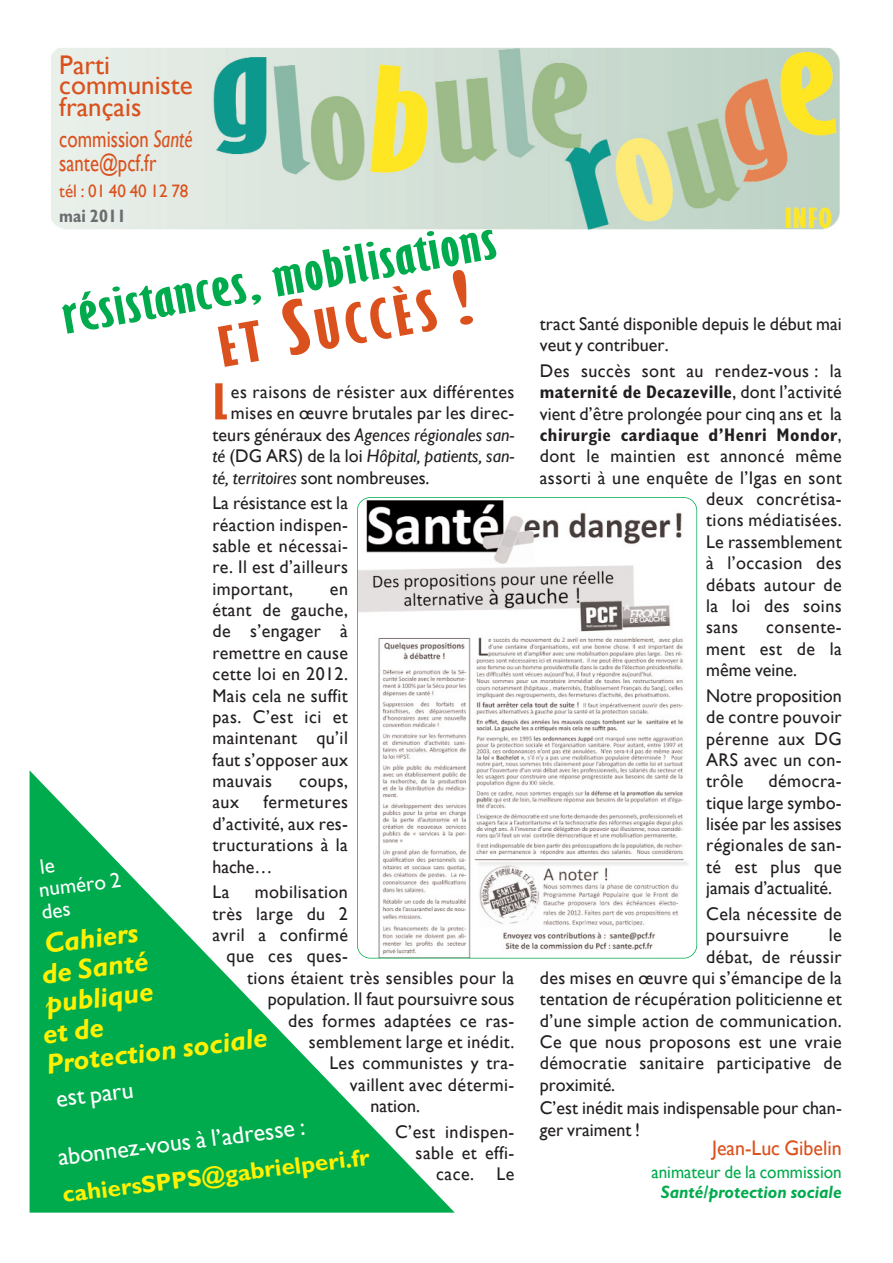
<style>
.page{position:relative;width:893px;height:1263px;background:#fff}
.page>*{position:absolute;margin:0;border:0;box-sizing:border-box;transform-origin:0 0}
.t1{font:700 extra-condensed 60.75px "Giltus D";color:#da511d;scale:1.5 1}
.t2{font:700 extra-condensed 57px "Giltus D";color:#00ab4d;scale:1.5 1}
.t3{font:700 extra-condensed 54.15px "Giltus D";color:#da511d;scale:1.5 1}
.t4{font:italic 700 28.5px/30px "Gill Sans";color:#fff101}
.t5{font:27px/19.5px "Gill Sans";color:#da511d}
.t6{font:24px "Gill Sans";color:#fff}
.t7{font:24px/24px "Gill Sans";color:#da511d;scale:.78 1}
.t8{font:700 24px "Gill Sans";color:#fff101}
.t9{font:21px "Gill Sans";color:#da511d;scale:.95 1}
.t10{font:21px/22.5px "Gill Sans";color:#fff}
.t11{font:18.3px/21.5px "Gill Sans";letter-spacing:.025em;color:#231f20;text-align:justify}
.t12{font:18.3px/21.5px "Gill Sans";letter-spacing:.005em;color:#231f20}
.t13{font:18.3px/21.5px "Gill Sans";color:#231f20}
.t14{font:italic 18.3px "Gill Sans";letter-spacing:.005em;color:#231f20}
.t15{font:700 condensed 18.3px "Gill Sans";letter-spacing:.025em;color:#231f20}
.t16{font:18px "Gill Sans";color:#00ab4d;scale:.95 1}
.t17{font:italic 700 18px "Gill Sans";color:#00ab4d;scale:.95 1}
.t18{font:18px "Gill Sans";color:#da511d;scale:.95 1}
.t19{font:700 condensed 18px "Gill Sans";color:#6c6d70;scale:.95 1}
.s1{font-style:italic}
.s2{font-size:81px}
.s3{font-style:normal}
.s4{font-weight:400;font-stretch:normal}
</style>
<div class="page">
<img style="left:51px;top:47px;width:789px;height:183px">
<svg style="left:30px;top:771px;width:425px;height:441px;fill:#00ab4d"></svg>
<img style="left:358px;top:497px;width:339px;height:460px;border-radius:13px">
<div style="left:357px;top:497px;width:340px;height:461px;border:2px solid #00ab4d;border-radius:14px"></div>
<h3 class="t5" style="left:59px;top:55px;width:135px">Parti communiste</h3>
<h3 class="t5" style="left:59px;top:97px;width:84px">français</h3>
<h3 class="t7" style="left:59px;top:127px;width:172px">commission <span class="s1">Santé </span>sante@pcf.fr</h3>
<p class="t18" style="left:59px;top:180px;width:137px">tél : 01 40 40 12 78</p>
<p class="t19" style="left:59px;top:210px;width:72px">mai 2011</p>
<h2 class="t2" style="left:58px;top:293px;width:295px;rotate:-10deg">résistances, mobilisations</h2>
<h1 class="t1" style="left:214px;top:324px;width:176px;rotate:-10deg">ET <span class="s2">S</span>UCCÈS <span class="s2">!</span></h1>
<h3 class="t3" style="left:212px;top:380px;width:12px">L</h3>
<p class="t11" style="left:231px;top:381px;width:285px">es raisons de résister aux différentes</p>
<p class="t11" style="left:231px;top:402px;width:285px">mises en œuvre brutales par les direc-</p>
<p class="t14" style="left:212px;top:424px;width:303px"><span class="s3">teurs généraux des</span> Agences régionales san-</p>
<p class="t14" style="left:212px;top:445px;width:303px">té <span class="s3">(DG ARS) de la loi</span> Hôpital, patients, san-</p>
<p class="t13" style="left:212px;top:466px;width:219px"><span class="s1">té, territoires</span> sont nombreuses.</p>
<p class="t11" style="left:212px;top:492px;width:137px">La résistance est la réaction indispen&shy;sable et nécessai&shy;re. Il est d’ailleurs important,</p>
<p class="t11" style="left:212px;top:578px;width:137px;text-indent:118px">en étant de gauche, de s’engager à remettre en cause cette loi en 2012.<br>Mais cela ne suffit pas. C’est ici et maintenant qu’il faut s’opposer aux mauvais</p>
<p class="t11" style="left:299px;top:770px;width:50px">coups,</p>
<p class="t11" style="left:212px;top:791px;width:137px;text-indent:51px">fermetures d’activité, aux res&shy;tructurations à la hache…</p>
<p class="t11" style="left:212px;top:881px;width:18px">La</p>
<p class="t11" style="left:255px;top:881px;width:95px">mobilisation</p>
<p class="t11" style="left:212px;top:903px;width:137px">très large du 2</p>
<p class="t11" style="left:212px;top:924px;width:137px">avril a confirmé</p>
<p class="t11" style="left:227px;top:945px;width:123px">que ces ques-</p>
<p class="t11" style="left:247px;top:967px;width:269px">tions étaient très sensibles pour la</p>
<p class="t12" style="left:268px;top:988px;width:248px">population. Il faut poursuivre sous</p>
<p class="t11" style="left:288px;top:1009px;width:228px">des formes adaptées ce ras-</p>
<p class="t11" style="left:309px;top:1031px;width:207px">semblement large et inédit.</p>
<p class="t11" style="left:329px;top:1052px;width:187px">Les communistes y tra-</p>
<p class="t11" style="left:350px;top:1074px;width:166px">vaillent avec détermi-</p>
<p class="t11" style="left:370px;top:1095px;width:51px">nation.</p>
<p class="t11" style="left:395px;top:1121px;width:121px;text-align:right">C’est indispen&shy;sable et effi&shy;cace. Le</p>
<p class="t11" style="left:212px;top:791px;width:28px">aux</p>
<p class="t10" style="left:35px;top:856px;width:84px;rotate:-7deg">le numéro 2 des</p>
<h3 class="t4" style="left:31px;top:933px;width:224px;text-indent:13px;rotate:-7deg">Cahiers<br>de Santé publique<br>et de<br>Protection sociale</h3>
<h3 class="t6" style="left:54px;top:1085px;width:79px;rotate:-7deg">est paru</h3>
<h3 class="t6" style="left:56px;top:1143px;width:250px;rotate:-7deg">abonnez-vous à l’adresse :</h3>
<h3 class="t8" style="left:62px;top:1186px;width:311px;rotate:-7deg">cahiersSPPS@gabrielperi.fr</h3>
<p class="t12" style="left:540px;top:313px;width:303px">tract Santé disponible depuis le début mai veut y contribuer.</p>
<p class="t11" style="left:540px;top:360px;width:303px">Des succès sont au rendez-vous : la</p>
<p class="t15" style="left:540px;top:386px;width:303px">maternité de Decazeville<span class="s4">, dont l’activité</span></p>
<p class="t12" style="left:540px;top:403px;width:303px">vient d’être prolongée pour cinq ans et la</p>
<p class="t15" style="left:540px;top:428px;width:303px">chirurgie cardiaque d’Henri Mondor<span class="s4">,</span></p>
<p class="t11" style="left:540px;top:445px;width:303px">dont le maintien est annoncé même</p>
<p class="t11" style="left:540px;top:467px;width:303px">assorti à une enquête de l’Igas en sont</p>
<p class="t11" style="left:706px;top:488px;width:137px">deux concrétisa-</p>
<p class="t11" style="left:706px;top:509px;width:137px">tions médiatisées.</p>
<p class="t11" style="left:706px;top:531px;width:137px">Le rassemblement</p>
<p class="t11" style="left:706px;top:552px;width:137px">à l’occasion des</p>
<p class="t11" style="left:706px;top:574px;width:137px">débats autour de</p>
<p class="t11" style="left:706px;top:595px;width:137px">la loi des soins</p>
<p class="t11" style="left:706px;top:616px;width:33px">sans</p>
<p class="t11" style="left:706px;top:616px;width:137px;text-indent:60px">consente&shy;ment est de la même veine.</p>
<p class="t11" style="left:706px;top:685px;width:137px">Notre proposition de contre pouvoir pérenne aux DG ARS avec un con&shy;trôle</p>
<p class="t11" style="left:706px;top:770px;width:137px;text-indent:62px">démocra&shy;tique large symbo&shy;lisée par les assises régionales de san&shy;té est plus que jamais d’actualité.</p>
<p class="t11" style="left:706px;top:903px;width:137px">Cela nécessite de poursuivre</p>
<p class="t11" style="left:829px;top:924px;width:15px">le</p>
<p class="t11" style="left:706px;top:945px;width:137px">débat, de réussir</p>
<p class="t11" style="left:540px;top:967px;width:303px">des mises en œuvre qui s’émancipe de la</p>
<p class="t11" style="left:540px;top:988px;width:303px">tentation de récupération politicienne et</p>
<p class="t11" style="left:540px;top:1010px;width:303px">d’une simple action de communication.</p>
<p class="t11" style="left:540px;top:1031px;width:303px">Ce que nous proposons est une vraie</p>
<p class="t11" style="left:540px;top:1052px;width:303px">démocratie sanitaire participative de</p>
<p class="t13" style="left:540px;top:1074px;width:77px">proximité.</p>
<p class="t13" style="left:540px;top:1097px;width:303px">C’est inédit mais indispensable pour chan&shy;ger vraiment !</p>
<p class="t9" style="left:712px;top:1135px;width:138px">Jean-Luc Gibelin</p>
<p class="t16" style="left:651px;top:1162px;width:202px">animateur de la commission</p>
<p class="t17" style="left:661px;top:1185px;width:192px">Santé/protection sociale</p>
</div>
